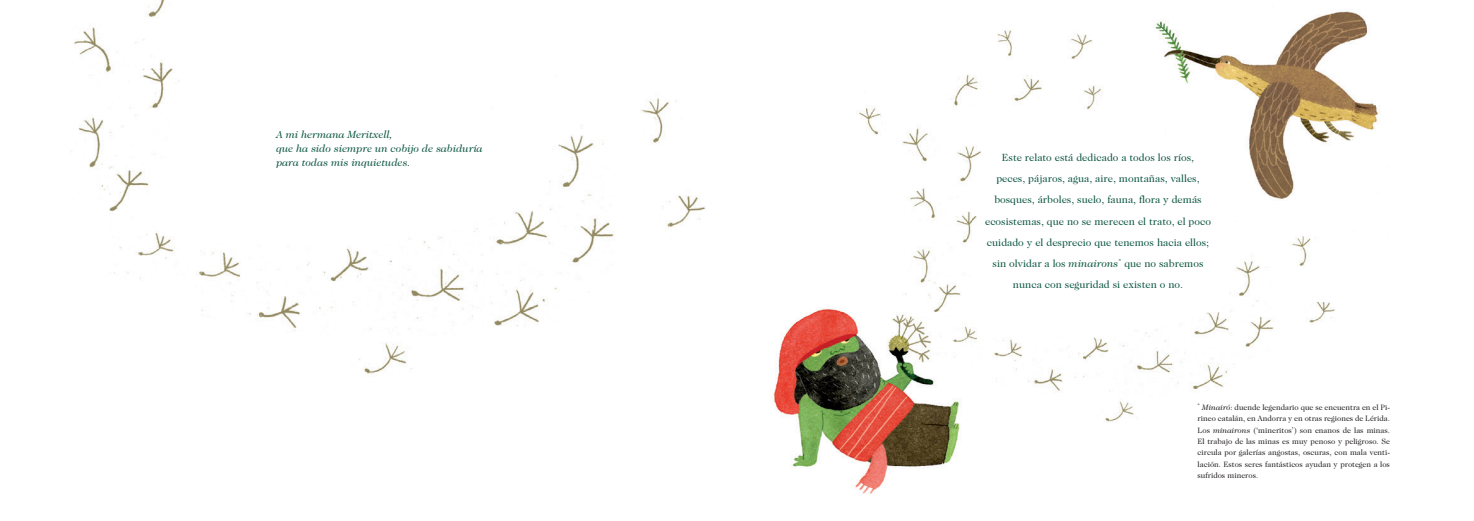
<style>
.page{position:relative;width:1474px;height:521px;background:#fff}
.page>*{position:absolute;margin:0;border:0;box-sizing:border-box;transform-origin:0 0}
.Default{font:10.5px/21px "Caslon 224 Std";color:#0e5743;text-align:center}
.t1{font:italic 10.5px/14px "Caslon 224 Std";color:#0e5743}
.notapiededicatoria{font:7.88px/11.4px "Caslon 224 Std";color:#231f20;text-align:justify}
.s1{font-style:italic}
</style>
<div class="page">
<img style="left:773px;top:11px;width:605px;height:483px">
<img style="left:74px;top:0;width:631px;height:374px">
<p class="t1" style="left:276px;top:127px;width:118px">A mi hermana Meritxell,</p>
<p class="t1" style="left:276px;top:141px;width:208px">que ha sido siempre un cobijo de sabiduría para todas mis inquietudes.</p>
<p class="Default" style="left:985px;top:147px;width:227px">Este relato está dedicado a todos los ríos,<br>peces, pájaros, agua, aire, montañas, valles, bosques, árboles, suelo, fauna, flora y demás ecosistemas, que no se merecen el trato, el poco cuidado y el desprecio que tenemos hacia ellos; sin olvidar a los <span class="s1">minairons</span><sup>*</sup> que no sabremos nunca con seguridad si existen o no.</p>
<p class="notapiededicatoria" style="left:1197px;top:401px;width:194px"><sup>*</sup> <span class="s1">Minairó</span>: duende legendario que se encuentra en el Pi&shy;rineo catalán, en Andorra y en otras regiones de Lérida.<br>Los <span class="s1">minairons</span> (‘mineritos’) son enanos de las minas.<br>El trabajo de las minas es muy penoso y peligroso. Se circula por galerías angostas, oscuras, con mala venti&shy;lación. Estos seres fantásticos ayudan y protegen a los sufridos mineros.</p>
</div>
